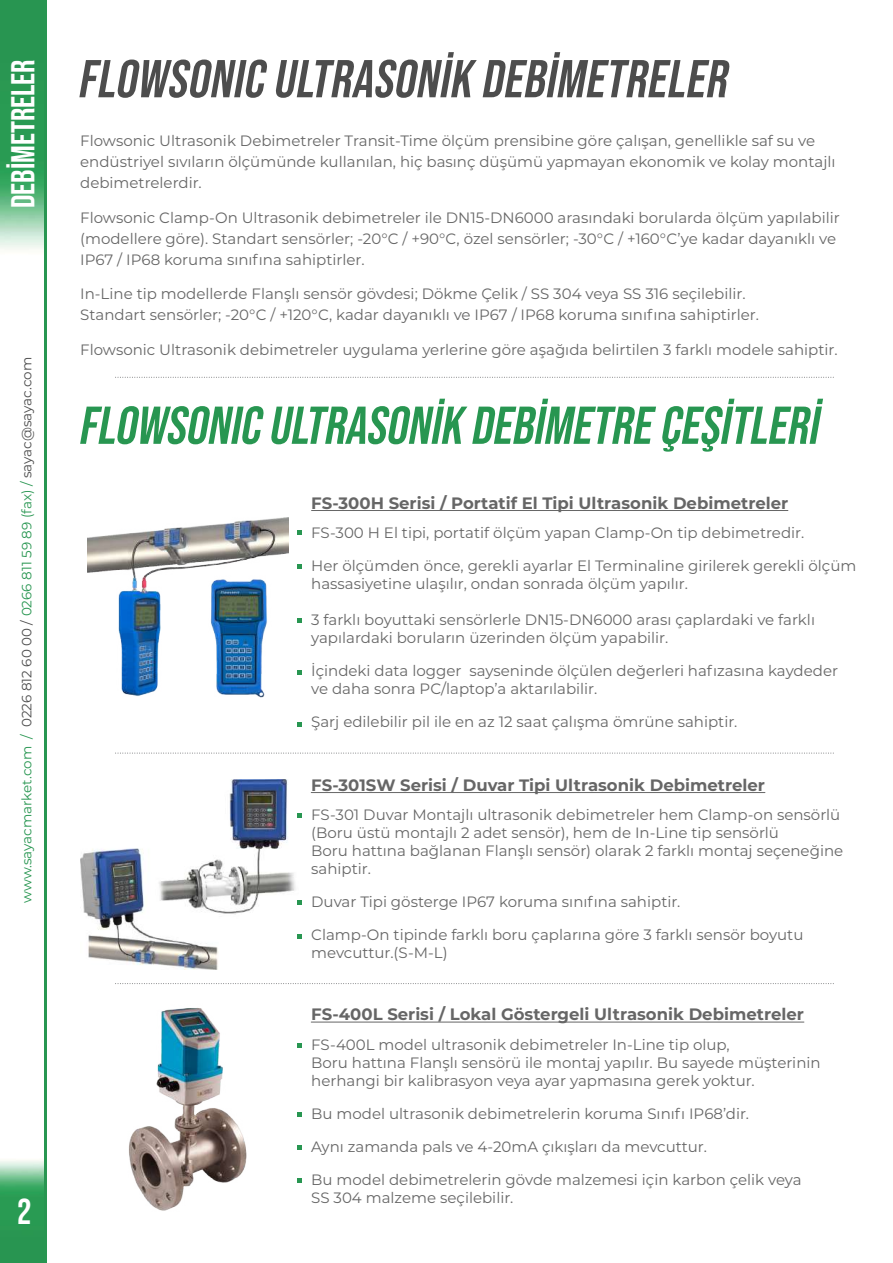
<style>
.page{position:relative;width:893px;height:1263px;background:#fff}
.page>*{position:absolute;margin:0;border:0;box-sizing:border-box;transform-origin:0 0}
.t1{font:italic 53.25px "Bebas Neue";color:#289651}
.t2{font:italic 53.25px "Bebas Neue";color:#4d4d4d}
.t3{font:36px "Bebas Neue";color:#fff}
.t4{font:33px "Bebas Neue";color:#fff}
.t5{font:700 16.5px "Montserrat";color:#666}
.t6{font:15px/18px "Montserrat";color:#666}
.t7{font:13.5px "Montserrat";color:#289651}
.s1{color:#4d4d4d}
</style>
<div class="page">
<img style="left:81px;top:779px;width:215px;height:190px">
<img style="left:0;top:0;width:44px;height:250px">
<img style="left:0;top:1160px;width:44px;height:103px">
<hr style="left:311px;top:510px;width:477px;height:1px;background:#666">
<svg style="left:117px;top:377px;width:717px;height:1px"></svg>
<svg style="left:117px;top:753px;width:717px;height:1px"></svg>
<hr style="left:44px;top:0;width:2px;height:1263px;background:#289651">
<svg style="left:316px;top:983px;width:518px;height:1px"></svg>
<hr style="left:311px;top:792px;width:454px;height:1px;background:#666">
<hr style="left:311px;top:1022px;width:493px;height:1px;background:#666">
<svg style="left:297px;top:530px;width:5px;height:5px"></svg>
<svg style="left:297px;top:564px;width:5px;height:5px"></svg>
<svg style="left:297px;top:618px;width:5px;height:5px"></svg>
<svg style="left:297px;top:670px;width:5px;height:5px"></svg>
<svg style="left:297px;top:722px;width:5px;height:4px"></svg>
<svg style="left:297px;top:813px;width:5px;height:5px"></svg>
<svg style="left:297px;top:900px;width:5px;height:5px"></svg>
<svg style="left:297px;top:934px;width:5px;height:5px"></svg>
<img style="left:87px;top:517px;width:202px;height:181px">
<img style="left:115px;top:983px;width:201px;height:228px">
<h3 class="t4" style="left:4px;top:208px;width:150px;rotate:-90deg">debİMETRELER</h3>
<p class="t7" style="left:17px;top:903px;width:548px;rotate:-90deg">www.sayacmarket.com / <span class="s1">0226 812 60 00 /</span> 0266 811 59 89 (fax) / <span class="s1">sayac@sayac.com</span></p>
<h2 class="t3" style="left:17px;top:1191px;width:16px">2</h2>
<h1 class="t2" style="left:77px;top:49px;width:661px">FLOWSONIC ULTRASONİK DEBİMETRELER</h1>
<p class="t6" style="left:80px;top:130px;width:757px;line-height:21px">Flowsonic Ultrasonik Debimetreler Transit-Time ölçüm prensibine göre çalışan, genellikle saf su ve endüstriyel sıvıların ölçümünde kullanılan, hiç basınç düşümü yapmayan ekonomik ve kolay montajlı debimetrelerdir.</p>
<p class="t6" style="left:80px;top:206px;width:761px;line-height:21px">Flowsonic Clamp-On Ultrasonik debimetreler ile DN15-DN6000 arasındaki borularda ölçüm yapılabilir (modellere göre). Standart sensörler; -20°C / +90°C, özel sensörler; -30°C / +160°C’ye kadar dayanıklı ve<br>IP67 / IP68 koruma sınıfına sahiptirler.</p>
<p class="t6" style="left:80px;top:283px;width:680px;line-height:21px">In-Line tip modellerde Flanşlı sensör gövdesi; Dökme Çelik / SS 304 veya SS 316 seçilebilir.<br>Standart sensörler; -20°C / +120°C, kadar dayanıklı ve IP67 / IP68 koruma sınıfına sahiptirler.</p>
<p class="t6" style="left:80px;top:340px;width:759px">Flowsonic Ultrasonik debimetreler uygulama yerlerine göre aşağıda belirtilen 3 farklı modele sahiptir.</p>
<h1 class="t1" style="left:78px;top:395px;width:751px">FLOWSONIC ULTRASONİK DEBİMETREÇEŞİTLERİ</h1>
<p class="t5" style="left:311px;top:491px;width:479px">FS-300H Serisi / Portatif El Tipi Ultrasonik Debimetreler</p>
<p class="t6" style="left:311px;top:523px;width:495px">FS-300 H El tipi, portatif ölçüm yapan Clamp-On tip debimetredir.</p>
<p class="t6" style="left:311px;top:556px;width:547px">Her ölçümden önce, gerekli ayarlar El Terminaline girilerek gerekli ölçüm hassasiyetine ulaşılır, ondan sonrada ölçüm yapılır.</p>
<p class="t6" style="left:311px;top:610px;width:505px">3 farklı boyuttaki sensörlerle DN15-DN6000 arası çaplardaki ve farklı yapılardaki boruların üzerinden ölçüm yapabilir.</p>
<p class="t6" style="left:311px;top:661px;width:528px">İçindeki data logger sayseninde ölçülen değerleri hafızasına kaydeder ve daha sonra PC/laptop’a aktarılabilir.</p>
<p class="t6" style="left:311px;top:712px;width:428px">Şarj edilebilir pil ile en az 12 saat çalışma ömrüne sahiptir.</p>
<p class="t5" style="left:311px;top:773px;width:455px">FS-301SW Serisi / Duvar Tipi Ultrasonik Debimetreler</p>
<p class="t6" style="left:311px;top:805px;width:534px">FS-301 Duvar Montajlı ultrasonik debimetreler hem Clamp-on sensörlü (Boru üstü montajlı 2 adet sensör), hem de In-Line tip sensörlü<br>Boru hattına bağlanan Flanşlı sensör) olarak 2 farklı montaj seçeneğine sahiptir.</p>
<p class="t6" style="left:311px;top:892px;width:371px">Duvar Tipi gösterge IP67 koruma sınıfına sahiptir.</p>
<p class="t6" style="left:311px;top:925px;width:494px">Clamp-On tipinde farklı boru çaplarına göre 3 farklı sensör boyutu mevcuttur.(S-M-L)</p>
<p class="t5" style="left:311px;top:1003px;width:494px">FS-400L Serisi / Lokal Göstergeli Ultrasonik Debimetreler</p>
<p class="t6" style="left:311px;top:1035px;width:511px">FS-400L model ultrasonik debimetreler In-Line tip olup,<br>Boru hattına Flanşlı sensörü ile montaj yapılır. Bu sayede müşterinin herhangi bir kalibrasyon veya ayar yapmasına gerek yoktur.</p>
<p class="t6" style="left:311px;top:1104px;width:439px">Bu model ultrasonik debimetrelerin koruma Sınıfı IP68’dir.</p>
<p class="t6" style="left:311px;top:1137px;width:397px">Aynı zamanda pals ve 4-20mA çıkışları da mevcuttur.</p>
<p class="t6" style="left:311px;top:1170px;width:492px">Bu model debimetrelerin gövde malzemesi için karbon çelik veya<br>SS 304 malzeme seçilebilir.</p>
</div>
